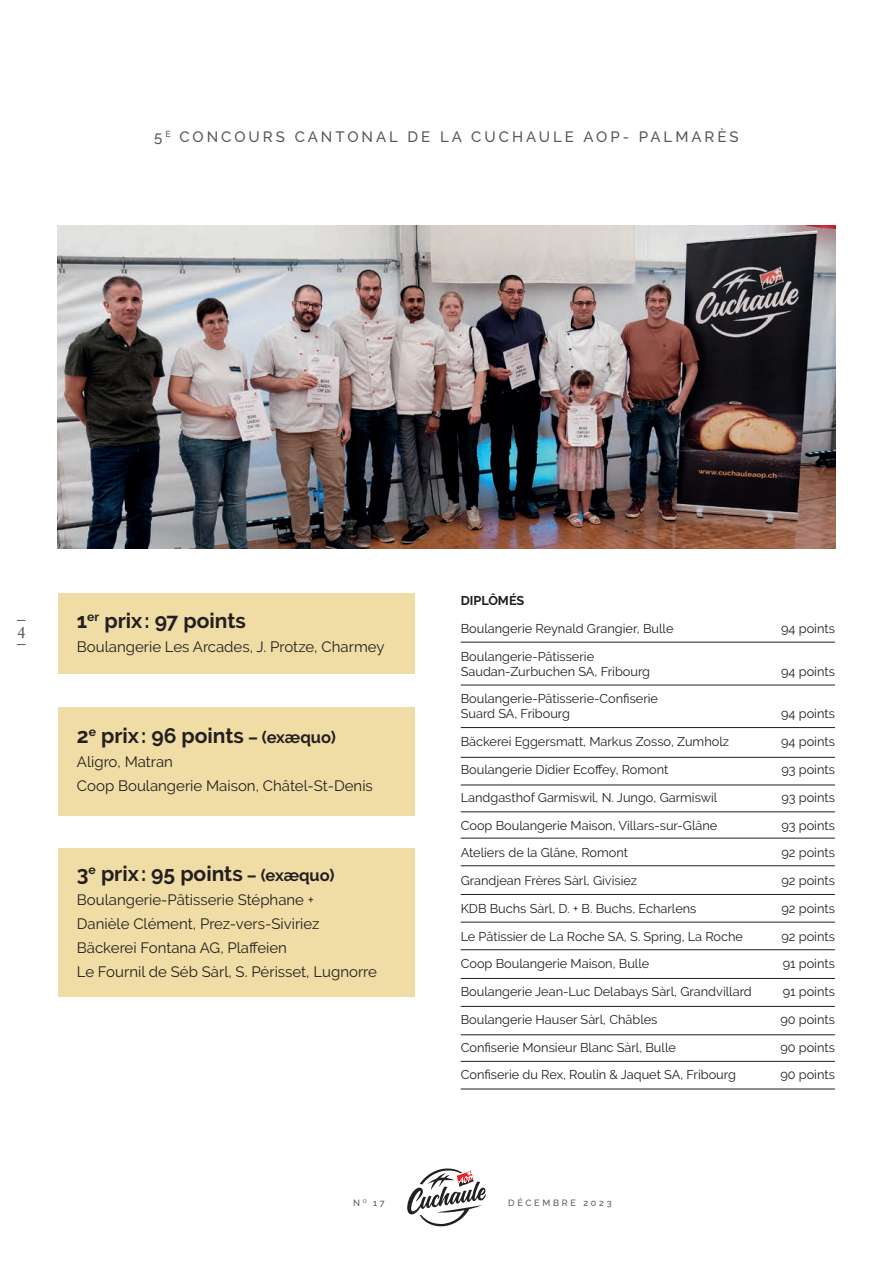
<style>
.page{position:relative;width:893px;height:1263px;background:#fff}
.page>*{position:absolute;margin:0;border:0;box-sizing:border-box;transform-origin:0 0}
.t1{font:700 21px "Raleway";color:#231f20}
.t2{font:18px "Crimson Text";color:#57585a}
.t3{font:15px/24px "Raleway";color:#231f20}
.t4{font:500 15px "Raleway";letter-spacing:.2em;color:#57585a}
.t5{font:12.75px/15px "Raleway";color:#231f20}
.t6{font:700 12.75px "Raleway";color:#231f20}
.t7{font:500 9px "Raleway";letter-spacing:.3em;color:#57585a}
.s1{font-size:16.5px}
</style>
<div class="page">
<svg style="left:407px;top:1168px;width:79px;height:58px"></svg>
<div style="left:58px;top:594px;width:357px;height:80px;background:#f0dca5"></div>
<div style="left:58px;top:707px;width:357px;height:108px;background:#f0dca5"></div>
<div style="left:58px;top:849px;width:357px;height:148px;background:#f0dca5"></div>
<img style="left:57px;top:225px;width:779px;height:324px">
<hr style="left:461px;top:642px;width:374px;height:1px;background:#231f20">
<hr style="left:461px;top:685px;width:374px;height:1px;background:#231f20">
<hr style="left:461px;top:727px;width:374px;height:1px;background:#231f20">
<hr style="left:461px;top:757px;width:374px;height:1px;background:#231f20">
<hr style="left:461px;top:784px;width:374px;height:1px;background:#231f20">
<hr style="left:461px;top:811px;width:374px;height:1px;background:#231f20">
<hr style="left:461px;top:838px;width:374px;height:1px;background:#231f20">
<hr style="left:461px;top:865px;width:374px;height:1px;background:#231f20">
<hr style="left:461px;top:894px;width:374px;height:1px;background:#231f20">
<hr style="left:461px;top:922px;width:374px;height:1px;background:#231f20">
<hr style="left:461px;top:949px;width:374px;height:1px;background:#231f20">
<hr style="left:461px;top:978px;width:374px;height:1px;background:#231f20">
<hr style="left:461px;top:1006px;width:374px;height:1px;background:#231f20">
<hr style="left:461px;top:1034px;width:374px;height:1px;background:#231f20">
<hr style="left:461px;top:1061px;width:374px;height:1px;background:#231f20">
<hr style="left:461px;top:1089px;width:374px;height:1px;background:#231f20">
<p class="t4" style="left:154px;top:128px;width:586px">5 <sup>E</sup> CONCOURS CANTONAL DE LA CUCHAULE AOP- PALMARÈS</p>
<h2 class="t2" style="left:17px;top:620px;width:10px">4</h2>
<h1 class="t1" style="left:77px;top:609px;width:170px">1<sup>er</sup> prix: 97 points</h1>
<p class="t3" style="left:77px;top:635px;width:309px">Boulangerie Les Arcades, J. Protze, Charmey</p>
<h1 class="t1" style="left:77px;top:723px;width:260px">2<sup>e</sup> prix: 96 points <span class="s1">– (exæquo)</span></h1>
<p class="t3" style="left:77px;top:749px;width:297px">Aligro, Matran<br>Coop Boulangerie Maison, Châtel-St-Denis</p>
<h1 class="t1" style="left:77px;top:862px;width:259px">3<sup>e</sup> prix: 95 points <span class="s1">– (exæquo)</span></h1>
<p class="t3" style="left:77px;top:888px;width:302px">Boulangerie-Pâtisserie Stéphane +<br>Danièle Clément, Prez-vers-Siviriez Bäckerei Fontana AG, Plaffeien<br>Le Fournil de Séb Sàrl, S. Périsset, Lugnorre</p>
<p class="t6" style="left:461px;top:593px;width:65px">DIPLÔMÉS</p>
<p class="t5" style="left:461px;top:621px;width:214px">Boulangerie Reynald Grangier, Bulle</p>
<p class="t5" style="left:781px;top:621px;width:55px">94 points</p>
<p class="t5" style="left:461px;top:649px;width:191px">Boulangerie-Pâtisserie<br>Saudan-Zurbuchen SA, Fribourg</p>
<p class="t5" style="left:781px;top:664px;width:55px">94 points</p>
<p class="t5" style="left:461px;top:691px;width:199px">Boulangerie-Pâtisserie-Confiserie<br>Suard SA, Fribourg</p>
<p class="t5" style="left:781px;top:706px;width:55px">94 points</p>
<p class="t5" style="left:461px;top:734px;width:270px">Bäckerei Eggersmatt, Markus Zosso, Zumholz</p>
<p class="t5" style="left:781px;top:734px;width:55px">94 points</p>
<p class="t5" style="left:461px;top:762px;width:209px">Boulangerie Didier Ecoffey, Romont</p>
<p class="t5" style="left:781px;top:762px;width:55px">93 points</p>
<p class="t5" style="left:461px;top:790px;width:258px">Landgasthof Garmiswil, N. Jungo, Garmiswil</p>
<p class="t5" style="left:781px;top:790px;width:55px">93 points</p>
<p class="t5" style="left:461px;top:817px;width:258px">Coop Boulangerie Maison, Villars-sur-Glâne</p>
<p class="t5" style="left:781px;top:817px;width:55px">93 points</p>
<p class="t5" style="left:461px;top:845px;width:169px">Ateliers de la Glâne, Romont</p>
<p class="t5" style="left:781px;top:845px;width:55px">92 points</p>
<p class="t5" style="left:461px;top:873px;width:178px">Grandjean Frères Sàrl, Givisiez</p>
<p class="t5" style="left:781px;top:873px;width:55px">92 points</p>
<p class="t5" style="left:461px;top:901px;width:237px">KDB Buchs Sàrl, D. + B. Buchs, Echarlens</p>
<p class="t5" style="left:781px;top:901px;width:55px">92 points</p>
<p class="t5" style="left:461px;top:928px;width:284px">Le Pâtissier de La Roche SA, S. Spring, La Roche</p>
<p class="t5" style="left:781px;top:928px;width:55px">92 points</p>
<p class="t5" style="left:461px;top:956px;width:190px">Coop Boulangerie Maison, Bulle</p>
<p class="t5" style="left:783px;top:956px;width:54px">91 points</p>
<p class="t5" style="left:461px;top:984px;width:292px">Boulangerie Jean-Luc Delabays Sàrl, Grandvillard</p>
<p class="t5" style="left:783px;top:984px;width:54px">91 points</p>
<p class="t5" style="left:461px;top:1012px;width:198px">Boulangerie Hauser Sàrl, Châbles</p>
<p class="t5" style="left:780px;top:1012px;width:56px">90 points</p>
<p class="t5" style="left:461px;top:1039px;width:217px">Confiserie Monsieur Blanc Sàrl, Bulle</p>
<p class="t5" style="left:780px;top:1039px;width:56px">90 points</p>
<p class="t5" style="left:461px;top:1067px;width:277px">Confiserie du Rex, Roulin &amp; Jaquet SA, Fribourg</p>
<p class="t5" style="left:780px;top:1067px;width:56px">90 points</p>
<p class="t7" style="left:353px;top:1197px;width:33px">N<sup>O</sup> 17</p>
<p class="t7" style="left:508px;top:1197px;width:105px">DÉCEMBRE 2023</p>
</div>
